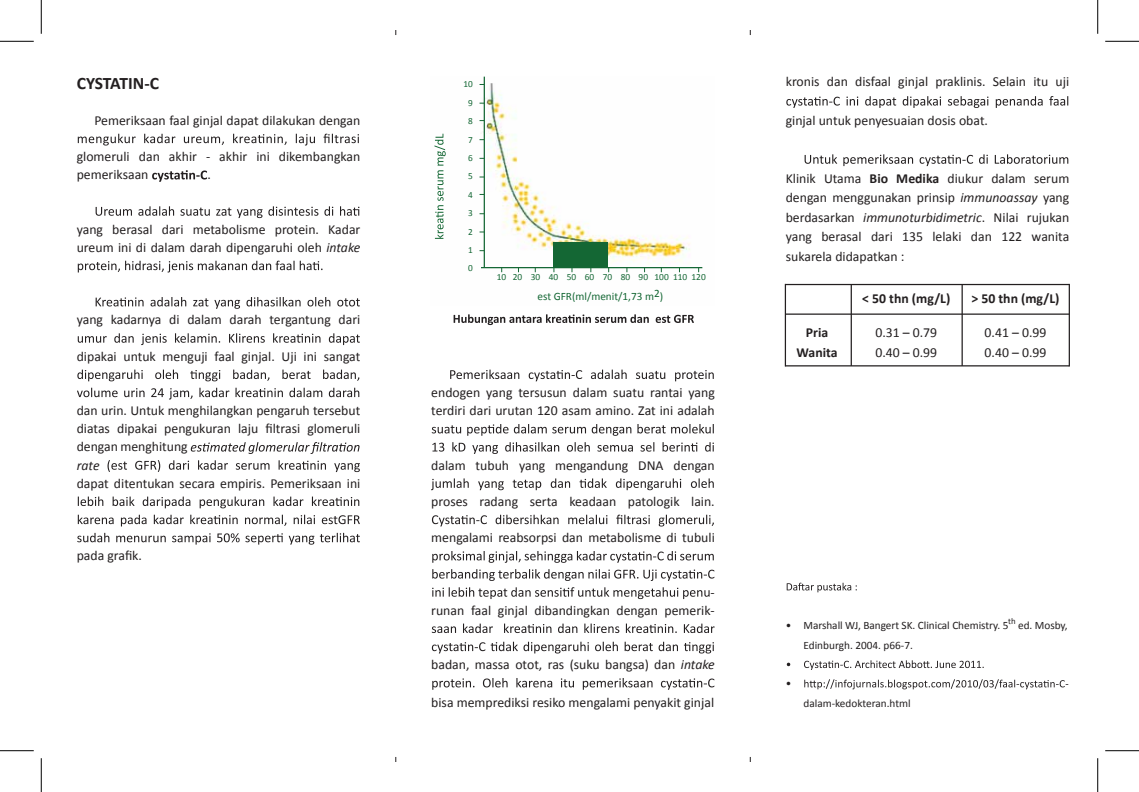
<style>
.page{position:relative;width:1139px;height:792px;background:#fff}
.page>*{position:absolute;margin:0;border:0;box-sizing:border-box;transform-origin:0 0}
.t1{font:700 17.5px "Calibri";letter-spacing:-.01em;color:#231f20}
.t2{font:13.75px/19.4px "Calibri";color:#231f20}
.t3{font:700 13.75px/19.4px "Calibri";color:#231f20;text-align:center}
.t4{font:italic 13.75px "Calibri";color:#231f20}
.t5{font:11.25px/19.4px "Calibri";letter-spacing:-.005em;color:#231f20}
.t6{font:11.25px "Calibri";color:#146734}
.t7{font:9.38px/18.4px "Calibri";color:#146734;text-align:center}
.s1{font-style:italic}
.s2{font-weight:700}
</style>
<div class="page">
<img style="left:442px;top:83px;width:261px;height:190px">
<svg style="left:786px;top:96px;width:282px;height:12px"></svg>
<svg style="left:804px;top:154px;width:264px;height:12px"></svg>
<svg style="left:786px;top:582px;width:70px;height:10px"></svg>
<svg style="left:786px;top:660px;width:197px;height:9px"></svg>
<svg style="left:804px;top:679px;width:264px;height:10px"></svg>
<svg style="left:450px;top:369px;width:263px;height:12px"></svg>
<svg style="left:432px;top:424px;width:281px;height:11px"></svg>
<svg style="left:432px;top:442px;width:282px;height:11px"></svg>
<svg style="left:431px;top:478px;width:282px;height:12px"></svg>
<svg style="left:432px;top:514px;width:282px;height:12px"></svg>
<svg style="left:432px;top:551px;width:281px;height:11px"></svg>
<svg style="left:432px;top:569px;width:282px;height:11px"></svg>
<svg style="left:432px;top:587px;width:277px;height:11px"></svg>
<svg style="left:432px;top:623px;width:282px;height:9px"></svg>
<svg style="left:432px;top:641px;width:282px;height:12px"></svg>
<svg style="left:432px;top:678px;width:282px;height:11px"></svg>
<svg style="left:78px;top:134px;width:281px;height:11px"></svg>
<svg style="left:152px;top:170px;width:55px;height:12px"></svg>
<svg style="left:96px;top:206px;width:263px;height:12px"></svg>
<svg style="left:78px;top:260px;width:244px;height:12px"></svg>
<svg style="left:96px;top:297px;width:264px;height:11px"></svg>
<svg style="left:78px;top:333px;width:282px;height:12px"></svg>
<svg style="left:77px;top:369px;width:282px;height:12px"></svg>
<svg style="left:77px;top:387px;width:282px;height:12px"></svg>
<svg style="left:191px;top:442px;width:168px;height:11px"></svg>
<svg style="left:107px;top:460px;width:253px;height:12px"></svg>
<svg style="left:78px;top:496px;width:281px;height:12px"></svg>
<svg style="left:78px;top:514px;width:282px;height:12px"></svg>
<svg style="left:77px;top:532px;width:283px;height:12px"></svg>
<svg style="left:453px;top:314px;width:241px;height:11px"></svg>
<hr style="left:785px;top:284px;width:284px;height:1px;background:#231f20">
<hr style="left:785px;top:313px;width:284px;height:1px;background:#231f20">
<hr style="left:785px;top:365px;width:284px;height:1px;background:#231f20">
<hr style="left:850px;top:284px;width:1px;height:81px;background:#231f20">
<hr style="left:784px;top:284px;width:2px;height:82px;background:#231f20">
<hr style="left:1068px;top:284px;width:1px;height:82px;background:#231f20">
<hr style="left:961px;top:284px;width:1px;height:81px;background:#231f20">
<svg style="left:434px;top:134px;width:11px;height:105px"></svg>
<hr style="left:483px;top:77px;width:2px;height:190px;background:#146734">
<hr style="left:481px;top:267px;width:221px;height:1px;background:#146734">
<div style="left:553px;top:242px;width:54px;height:25px;background:#146734"></div>
<hr style="left:0;top:41px;width:34px;height:1px;background:#000">
<hr style="left:1105px;top:41px;width:33px;height:1px;background:#000">
<hr style="left:0;top:750px;width:34px;height:1px;background:#000">
<hr style="left:1105px;top:750px;width:33px;height:1px;background:#000">
<hr style="left:41px;top:0;width:1px;height:34px;background:#000">
<hr style="left:41px;top:757px;width:1px;height:34px;background:#000">
<hr style="left:1097px;top:0;width:1px;height:34px;background:#000">
<hr style="left:1097px;top:757px;width:1px;height:34px;background:#000">
<p class="t1" style="left:77px;top:72px;width:84px">CYSTATIN-C</p>
<p class="t2" style="left:94px;top:110px;width:267px">Pemeriksaan faal ginjal dapat dilakukan dengan</p>
<p class="t2" style="left:77px;top:147px;width:285px;line-height:18.1px">glomeruli dan akhir - akhir ini dikembangkan pemeriksaan</p>
<p class="t2" style="left:207px;top:164px;width:5px">.</p>
<p class="t2" style="left:77px;top:219px;width:285px;line-height:18.1px">yang berasal dari metabolisme protein. Kadar ureum ini di dalam darah dipengaruhi oleh <span class="s1">intake</span></p>
<p class="t2" style="left:77px;top:309px;width:285px">yang kadarnya di dalam darah tergantung dari</p>
<p class="t2" style="left:77px;top:346px;width:285px">dipakai untuk menguji faal ginjal. Uji ini sangat</p>
<p class="t2" style="left:77px;top:400px;width:285px;line-height:18.1px;text-align:justify">dan urin. Untuk menghilangkan pengaruh tersebut diatas dipakai pengukuran laju filtrasi glomeruli dengan menghitung</p>
<p class="t4" style="left:77px;top:456px;width:24px">rate</p>
<p class="t2" style="left:77px;top:472px;width:285px">dapat ditentukan secara empiris. Pemeriksaan ini</p>
<p class="t2" style="left:77px;top:545px;width:67px">pada grafik.</p>
<p class="t7" style="left:463px;top:75px;width:11px">10<br>9<br>8<br>7<br>6<br>5<br>4<br>3<br>2<br>1<br>0</p>
<p class="t7" style="left:497px;top:267px;width:210px">10 20 30 40 50 60 70 80 90 100 110 120</p>
<p class="t6" style="left:537px;top:289px;width:127px">est GFR(ml/menit/1,73 m2)</p>
<p class="t2" style="left:431px;top:382px;width:285px;line-height:18.1px">endogen yang tersusun dalam suatu rantai yang terdiri dari urutan 120 asam amino. Zat ini adalah</p>
<p class="t2" style="left:431px;top:454px;width:285px">dalam tubuh yang mengandung DNA dengan</p>
<p class="t2" style="left:431px;top:490px;width:285px">proses radang serta keadaan patologik lain.</p>
<p class="t2" style="left:431px;top:527px;width:285px">mengalami reabsorpsi dan metabolisme di tubuli</p>
<p class="t2" style="left:431px;top:582px;width:285px;line-height:18.1px;text-align:right">-<br>runan faal ginjal dibandingkan dengan pemerik-</p>
<p class="t2" style="left:431px;top:654px;width:285px">badan, massa otot, ras (suku bangsa) dan <span class="s1">intake</span></p>
<p class="t2" style="left:431px;top:691px;width:284px">bisa memprediksi resiko mengalami penyakit ginjal</p>
<p class="t2" style="left:785px;top:71px;width:285px">kronis dan disfaal ginjal praklinis. Selain itu uji</p>
<p class="t2" style="left:785px;top:110px;width:204px">ginjal untuk penyesuaian dosis obat.</p>
<p class="t2" style="left:785px;top:168px;width:285px;text-align:justify">Klinik Utama <span class="s2">Bio Medika</span> diukur dalam serum dengan menggunakan prinsip <span class="s1">immunoassay</span> yang berdasarkan <span class="s1">immunoturbidimetric</span>. Nilai rujukan yang berasal dari 135 lelaki dan 122 wanita sukarela didapatkan :</p>
<p class="t3" style="left:862px;top:288px;width:90px">&lt; 50 thn (mg/L)</p>
<p class="t3" style="left:971px;top:288px;width:90px">&gt; 50 thn (mg/L)</p>
<p class="t2" style="left:984px;top:322px;width:63px">0.41 – 0.99<br>0.40 – 0.99</p>
<p class="t3" style="left:796px;top:322px;width:42px">Pria<br>Wanita</p>
<p class="t2" style="left:875px;top:322px;width:63px">0.31 – 0.79<br>0.40 – 0.99</p>
<p class="t5" style="left:803px;top:615px;width:265px;text-indent:-18px">• Marshall WJ, Bangert SK. Clinical Chemistry. 5<sup>th</sup> ed. Mosby,<br>Edinburgh. 2004. p66-7.</p>
<p class="t5" style="left:785px;top:673px;width:7px">•</p>
<p class="t5" style="left:803px;top:692px;width:109px">dalam-kedokteran.html</p>
</div>
